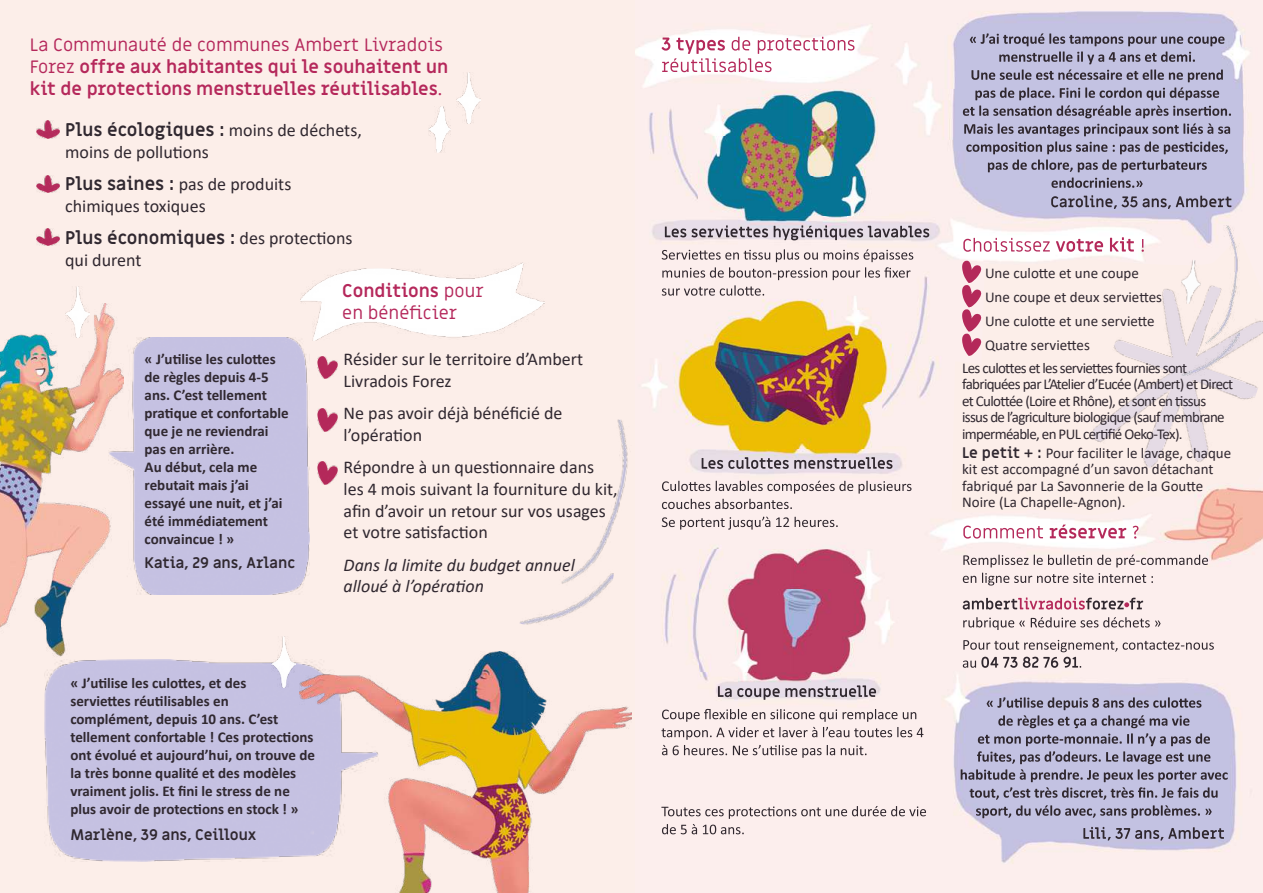
<style>
.page{position:relative;width:1263px;height:893px;background:#fff}
.page>*{position:absolute;margin:0;border:0;box-sizing:border-box;transform-origin:0 0}
.t1{font:18px/21.6px "Calibri";color:#302830}
.t2{font:700 18px/21.6px "Miriam Libre";color:#b5285b}
.t3{font:700 18px "Miriam Libre";color:#302830}
.t4{font:italic 18px/21.6px "Calibri";color:#302830}
.t5{font:18px/21.6px "Miriam Libre";color:#b5285b}
.t6{font:700 15px/18px "Calibri";color:#302830}
.t7{font:15px/16.5px "Calibri";letter-spacing:-.015em;color:#302830}
.t8{font:15px/16.5px "Calibri";letter-spacing:-.045em;color:#302830}
.t9{font:700 15px "Miriam Libre";color:#302830}
.s1{font-weight:400}
.s2{font-family:"Calibri";font-weight:400}
.s3{font-family:"Miriam Libre";font-weight:700}
.s4{font-weight:700}
</style>
<div class="page">
<img style="left:635px;top:0;width:628px;height:89px">
<img style="left:635px;top:89px;width:104px;height:804px">
<img style="left:739px;top:89px;width:524px;height:51px">
<img style="left:847px;top:140px;width:416px;height:306px">
<img style="left:739px;top:216px;width:108px;height:94px">
<img style="left:739px;top:446px;width:524px;height:153px">
<img style="left:847px;top:599px;width:416px;height:294px">
<img style="left:739px;top:671px;width:108px;height:222px">
<svg style="left:661px;top:37px;width:193px;height:35px"></svg>
<svg style="left:662px;top:249px;width:251px;height:47px;background:#e1d3d4"></svg>
<svg style="left:665px;top:225px;width:264px;height:15px;background:#b4abb4"></svg>
<svg style="left:662px;top:517px;width:176px;height:13px;background:#d3c6c7"></svg>
<svg style="left:662px;top:481px;width:249px;height:28px;background:#ddd0d0"></svg>
<svg style="left:702px;top:457px;width:190px;height:12px;background:#aaa0aa"></svg>
<svg style="left:661px;top:709px;width:262px;height:49px;background:#dfd2d2"></svg>
<svg style="left:718px;top:685px;width:158px;height:15px;background:#b8aeb6"></svg>
<svg style="left:661px;top:806px;width:265px;height:28px;background:#e4d6d6"></svg>
<img style="left:699px;top:97px;width:189px;height:119px">
<img style="left:700px;top:549px;width:189px;height:122px">
<img style="left:692px;top:310px;width:190px;height:138px">
<svg style="left:961px;top:697px;width:267px;height:121px;background:#a9a7c2"></svg>
<svg style="left:1051px;top:178px;width:92px;height:10px"></svg>
<svg style="left:963px;top:33px;width:268px;height:139px;background:#a6a4bf"></svg>
<svg style="left:1083px;top:827px;width:141px;height:13px;background:#9895ae"></svg>
<svg style="left:1051px;top:195px;width:180px;height:14px;background:#9a97b0"></svg>
<svg style="left:963px;top:640px;width:251px;height:28px;background:#dccfcf"></svg>
<svg style="left:963px;top:617px;width:197px;height:13px;background:#d3c6c6"></svg>
<svg style="left:963px;top:573px;width:190px;height:12px;background:#d1c5c5"></svg>
<svg style="left:963px;top:555px;width:245px;height:12px;background:#cdc0c1"></svg>
<svg style="left:963px;top:525px;width:175px;height:14px"></svg>
<svg style="left:963px;top:597px;width:180px;height:13px;background:#caadb4"></svg>
<div style="left:0;top:0;width:635px;height:893px;background:#fceee9"></div>
<svg style="left:952px;top:235px;width:311px;height:282px;background:#f9e5e3"></svg>
<img style="left:0;top:304px;width:115px;height:435px">
<div style="left:45px;top:659px;width:255px;height:202px;background:#c5c1e2"></div>
<img style="left:300px;top:651px;width:331px;height:242px">
<img style="left:301px;top:263px;width:243px;height:78px">
<img style="left:37px;top:121px;width:23px;height:17px">
<img style="left:37px;top:175px;width:23px;height:18px">
<img style="left:37px;top:229px;width:23px;height:17px">
<img style="left:457px;top:73px;width:24px;height:50px">
<img style="left:271px;top:637px;width:24px;height:50px">
<img style="left:65px;top:287px;width:24px;height:50px">
<img style="left:428px;top:107px;width:23px;height:45px">
<img style="left:318px;top:356px;width:20px;height:23px">
<img style="left:318px;top:409px;width:20px;height:23px">
<img style="left:318px;top:462px;width:20px;height:22px">
<img style="left:108px;top:337px;width:201px;height:258px">
<img style="left:520px;top:409px;width:118px;height:228px">
<img style="left:1080px;top:262px;width:183px;height:231px">
<img style="left:1181px;top:226px;width:59px;height:149px">
<img style="left:1178px;top:259px;width:26px;height:46px">
<p class="t2" style="left:30px;top:35px;width:420px"><span class="s1">La Communauté de communes Ambert Livradois<br>Forez</span> offre aux habitantes qui le souhaitent un kit de protections menstruelles réutilisables<span class="s1">.</span></p>
<p class="t3" style="left:65px;top:119px;width:298px">Plus écologiques : <span class="s2">moins de déchets,</span></p>
<p class="t1" style="left:65px;top:135px;width:228px;line-height:32.4px">moins de pollutions<br><span class="s3">Plus saines :</span> pas de produits</p>
<p class="t1" style="left:65px;top:195px;width:142px">chimiques toxiques</p>
<p class="t3" style="left:65px;top:227px;width:289px">Plus économiques : <span class="s2">des protections</span></p>
<p class="t1" style="left:65px;top:249px;width:78px">qui durent</p>
<p class="t6" style="left:145px;top:350px;width:146px">« J’utilise les culottes de règles depuis 4-5 ans. C’est tellement pratique et confortable que je ne reviendrai pas en arrière.<br>Au début, cela me rebutait mais j’ai essayé une nuit, et j’ai été immédiatement convaincue ! »</p>
<p class="t9" style="left:145px;top:554px;width:152px">Katia, 29 ans, Arlanc</p>
<p class="t5" style="left:342px;top:281px;width:143px"><span class="s4">Conditions</span> pour en bénéficier</p>
<p class="t1" style="left:344px;top:348px;width:241px">Résider sur le territoire d’Ambert<br>Livradois Forez</p>
<p class="t1" style="left:344px;top:402px;width:220px">Ne pas avoir déjà bénéficié de l’opération</p>
<p class="t1" style="left:344px;top:456px;width:276px">Répondre à un questionnaire dans les 4 mois suivant la fourniture du kit, afin d’avoir un retour sur vos usages et votre satisfaction</p>
<p class="t4" style="left:344px;top:553px;width:233px">Dans la limite du budget annuel alloué à l’opération</p>
<p class="t6" style="left:70px;top:674px;width:246px">« J’utilise les culottes, et des<br>serviettes réutilisables en<br>complément, depuis 10 ans. C’est tellement confortable ! Ces protections ont évolué et aujourd’hui, on trouve de la très bonne qualité et des modèles vraiment jolis. Et fini le stress de ne plus avoir de protections en stock ! »</p>
<p class="t9" style="left:70px;top:825px;width:188px">Marlène, 39 ans, Ceilloux</p>
<p class="t7" style="left:985px;top:261px;width:179px;line-height:24px">Une culotte et une coupe<br>Une coupe et deux serviettes<br>Une culotte et une serviette<br>Quatre serviettes</p>
<p class="t8" style="left:962px;top:359px;width:273px">Les culottes et les serviettes fournies sont fabriquées par L’Atelier d’Eucée (Ambert) et Direct et Culottée (Loire et Rhône), et sont en tissus issus de l’agriculture biologique (sauf membrane imperméable, en PUL certifié Oeko-Tex).</p>
<p class="t7" style="left:962px;top:444px;width:271px"><span class="s3">Le petit + :</span> Pour faciliter le lavage, chaque kit est accompagné d’un savon détachant fabriqué par La Savonnerie de la Goutte Noire (La Chapelle-Agnon).</p>
</div>
